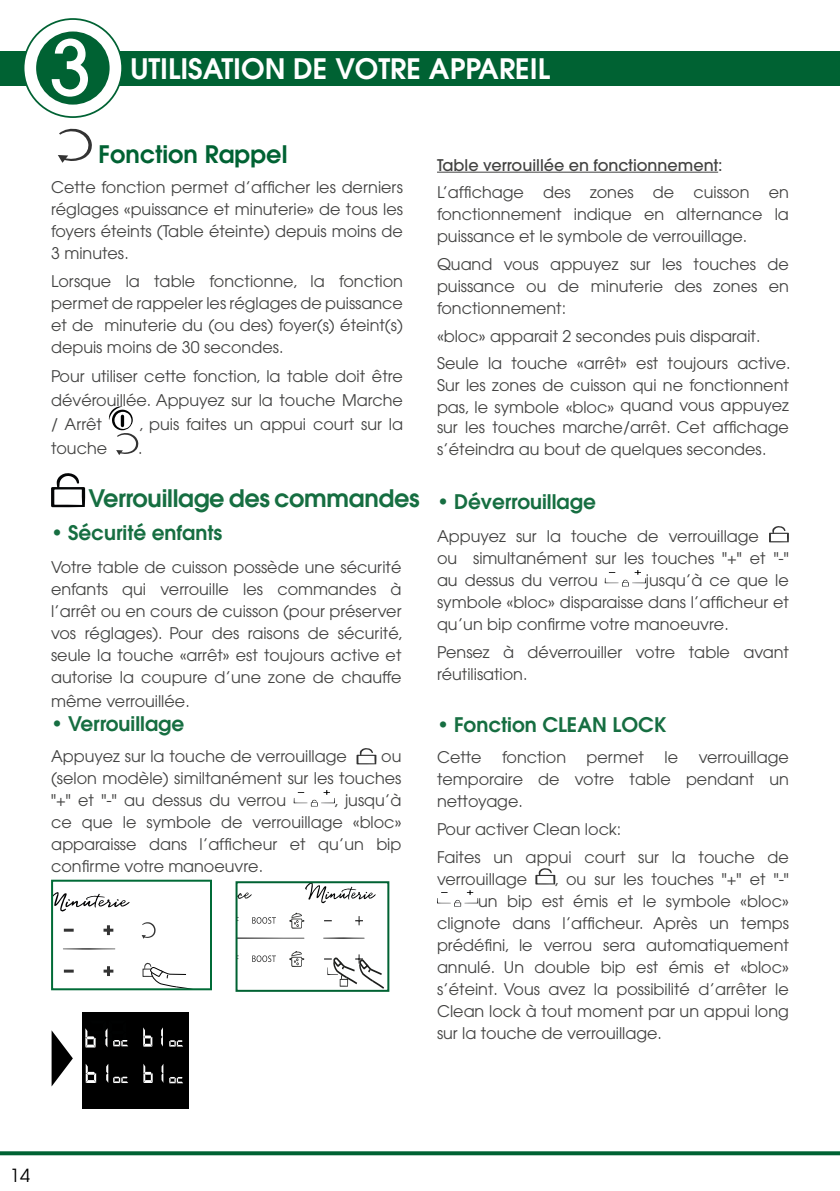
<style>
.page{position:relative;width:840px;height:1191px;background:#fff}
.page>*{position:absolute;margin:0;border:0;box-sizing:border-box;transform-origin:0 0}
.t1{font:500 75.6px "Avant Garde";color:#fff}
.t2{font:600 28px "Avant Garde";color:#fff}
.t3{font:600 24px "Avant Garde";letter-spacing:-.01em;color:#166e41}
.t4{font:600 24px "Avant Garde";color:#006233}
.t5{font:600 20px "Avant Garde";color:#166e41}
.t6{font:18px "Avant Garde";color:#000}
.t7{font:16px/22px "Avant Garde";color:#424241;text-align:justify}
.t8{font:500 16px "Avant Garde";color:#424241}
</style>
<div class="page">
<div style="left:0;top:51px;width:839px;height:34px;background:#006233"></div>
<svg style="left:0;top:1151px;width:839px;height:4px;background:#126d42"></svg>
<div style="left:24px;top:19px;width:98px;height:98px;background:#fff;border-radius:50%"></div>
<div style="left:23px;top:18px;width:100px;height:100px;border:2px solid #006233;border-radius:50%"></div>
<div style="left:36px;top:31px;width:73px;height:74px;background:#006233;border-radius:50%"></div>
<hr style="left:437px;top:172px;width:280px;height:1px;background:#424241">
<svg style="left:769px;top:526px;width:19px;height:16px"></svg>
<svg style="left:604px;top:570px;width:41px;height:16px"></svg>
<svg style="left:535px;top:868px;width:20px;height:16px"></svg>
<svg style="left:437px;top:890px;width:41px;height:16px"></svg>
<svg style="left:58px;top:129px;width:34px;height:34px"></svg>
<svg style="left:109px;top:406px;width:29px;height:49px"></svg>
<svg style="left:51px;top:473px;width:34px;height:34px"></svg>
<svg style="left:356px;top:748px;width:20px;height:16px"></svg>
<svg style="left:293px;top:790px;width:42px;height:16px"></svg>
<svg style="left:141px;top:922px;width:15px;height:16px"></svg>
<svg style="left:64px;top:928px;width:10px;height:3px"></svg>
<svg style="left:103px;top:925px;width:10px;height:10px"></svg>
<svg style="left:63px;top:948px;width:52px;height:1px"></svg>
<svg style="left:54px;top:892px;width:76px;height:20px"></svg>
<svg style="left:64px;top:969px;width:10px;height:3px"></svg>
<svg style="left:103px;top:966px;width:10px;height:10px"></svg>
<svg style="left:142px;top:962px;width:44px;height:25px"></svg>
<div style="left:51px;top:879px;width:161px;height:111px;border:2px solid #006b37"></div>
<div style="left:82px;top:1012px;width:107px;height:96px;background:#000"></div>
<svg style="left:86px;top:1064px;width:42px;height:19px"></svg>
<svg style="left:169px;top:1077px;width:14px;height:6px"></svg>
<svg style="left:85px;top:1028px;width:43px;height:19px"></svg>
<svg style="left:143px;top:1027px;width:40px;height:19px"></svg>
<svg style="left:143px;top:1064px;width:20px;height:19px"></svg>
<svg style="left:52px;top:1031px;width:21px;height:55px"></svg>
<svg style="left:355px;top:916px;width:8px;height:9px"></svg>
<svg style="left:252px;top:917px;width:24px;height:6px"></svg>
<svg style="left:323px;top:937px;width:41px;height:2px"></svg>
<svg style="left:238px;top:937px;width:66px;height:2px"></svg>
<svg style="left:305px;top:884px;width:71px;height:20px"></svg>
<svg style="left:252px;top:955px;width:24px;height:7px"></svg>
<svg style="left:238px;top:892px;width:14px;height:7px"></svg>
<svg style="left:289px;top:912px;width:15px;height:16px"></svg>
<svg style="left:289px;top:951px;width:15px;height:16px"></svg>
<svg style="left:324px;top:954px;width:60px;height:34px"></svg>
<div style="left:235px;top:881px;width:154px;height:110px;border:2px solid #006233"></div>
<h1 class="t1" style="left:50px;top:21px;width:44px">3</h1>
<h2 class="t2" style="left:130px;top:51px;width:421px">UTILISATION DE VOTRE APPAREIL</h2>
<h3 class="t4" style="left:98px;top:138px;width:190px">Fonction Rappel</h3>
<p class="t7" style="left:51px;top:176px;width:353px">Cette fonction permet d’afficher les derniers réglages «puissance et minuterie» de tous les foyers éteints (Table éteinte) depuis moins de 3 minutes.</p>
<p class="t7" style="left:51px;top:270px;width:353px">Lorsque la table fonctionne, la fonction permet de rappeler les réglages de puissance et de minuterie du (ou des) foyer(s) éteint(s) depuis moins de 30 secondes.</p>
<p class="t7" style="left:51px;top:364px;width:353px;line-height:24px">Pour utiliser cette fonction, la table doit être dévérouillée. Appuyez sur la touche Marche / Arrêt</p>
<p class="t7" style="left:140px;top:413px;width:265px">, puis faites un appui court sur la</p>
<p class="t7" style="left:51px;top:437px;width:58px">touche</p>
<p class="t7" style="left:138px;top:437px;width:6px">.</p>
<h3 class="t3" style="left:88px;top:483px;width:332px">Verrouillage des commandes</h3>
<p class="t5" style="left:51px;top:519px;width:173px">• Sécurité enfants</p>
<p class="t7" style="left:51px;top:556px;width:353px">Votre table de cuisson possède une sécurité enfants qui verrouille les commandes à l’arrêt ou en cours de cuisson (pour préserver vos réglages). Pour des raisons de sécurité, seule la touche «arrêt» est toujours active et autorise la coupure d’une zone de chauffe</p>
<p class="t7" style="left:51px;top:690px;width:140px">même verrouillée.</p>
<p class="t5" style="left:51px;top:710px;width:135px">• Verrouillage</p>
<p class="t7" style="left:51px;top:745px;width:297px">Appuyez sur la touche de verrouillage</p>
<p class="t7" style="left:51px;top:745px;width:352px;text-indent:330px">ou (selon modèle) similtanément sur les touches "+" et "-" au dessus du verrou</p>
<p class="t7" style="left:51px;top:789px;width:352px;text-indent:284px">, jusqu’à ce que le symbole de verrouillage «bloc» apparaisse dans l’afficheur et qu’un bip confirme votre manoeuvre.</p>
<p class="t8" style="left:437px;top:155px;width:287px">Table verrouillée en fonctionnement:</p>
<p class="t7" style="left:437px;top:181px;width:353px">L’affichage des zones de cuisson en fonctionnement indique en alternance la puissance et le symbole de verrouillage.</p>
<p class="t7" style="left:437px;top:253px;width:353px">Quand vous appuyez sur les touches de puissance ou de minuterie des zones en fonctionnement:</p>
<p class="t7" style="left:437px;top:322px;width:355px;line-height:27.6px">«bloc» apparait 2 secondes puis disparait.<br>Seule la touche «arrêt» est toujours active.</p>
<p class="t7" style="left:437px;top:374px;width:353px">Sur les zones de cuisson qui ne fonctionnent pas, le symbole «bloc» quand vous appuyez</p>
<p class="t7" style="left:437px;top:416px;width:353px">sur les touches marche/arrêt. Cet affichage s’éteindra au bout de quelques secondes.</p>
<p class="t5" style="left:437px;top:488px;width:160px">• Déverrouillage</p>
<p class="t7" style="left:437px;top:525px;width:353px;text-align:left">Appuyez sur la touche de verrouillage<br>ou simultanément sur les touches "+" et "-" au dessus du verrou</p>
<p class="t7" style="left:437px;top:569px;width:353px;text-indent:209px">jusqu’à ce que le symbole «bloc» disparaisse dans l’afficheur et qu’un bip confirme votre manoeuvre.</p>
<p class="t7" style="left:437px;top:641px;width:353px">Pensez à déverrouiller votre table avant réutilisation.</p>
<p class="t5" style="left:437px;top:711px;width:230px">• Fonction CLEAN LOCK</p>
<p class="t7" style="left:437px;top:746px;width:46px">Cette</p>
<p class="t7" style="left:502px;top:746px;width:65px">fonction</p>
<p class="t7" style="left:586px;top:746px;width:59px">permet</p>
<p class="t7" style="left:664px;top:746px;width:15px">le</p>
<p class="t7" style="left:437px;top:746px;width:353px;text-indent:261px">verrouillage temporaire de votre table pendant un nettoyage.</p>
<p class="t7" style="left:437px;top:815px;width:353px;line-height:27.6px">Pour activer Clean lock:<br>Faites un appui court sur la touche de</p>
<p class="t7" style="left:437px;top:867px;width:92px">verrouillage</p>
<p class="t7" style="left:555px;top:867px;width:235px">, ou sur les touches "+" et "-"</p>
<p class="t7" style="left:478px;top:889px;width:312px">un bip est émis et le symbole «bloc»</p>
<p class="t7" style="left:437px;top:911px;width:353px">clignote dans l’afficheur. Après un temps</p>
<p class="t7" style="left:437px;top:933px;width:353px">prédéfini, le verrou sera automatiquement</p>
<p class="t7" style="left:437px;top:955px;width:353px">annulé. Un double bip est émis et «bloc»</p>
<p class="t7" style="left:437px;top:977px;width:353px">s’éteint. Vous avez la possibilité d’arrêter le</p>
<p class="t7" style="left:437px;top:999px;width:353px">Clean lock à tout moment par un appui long</p>
<p class="t7" style="left:437px;top:1021px;width:226px">sur la touche de verrouillage.</p>
<p class="t6" style="left:10px;top:1165px;width:21px">14</p>
</div>
